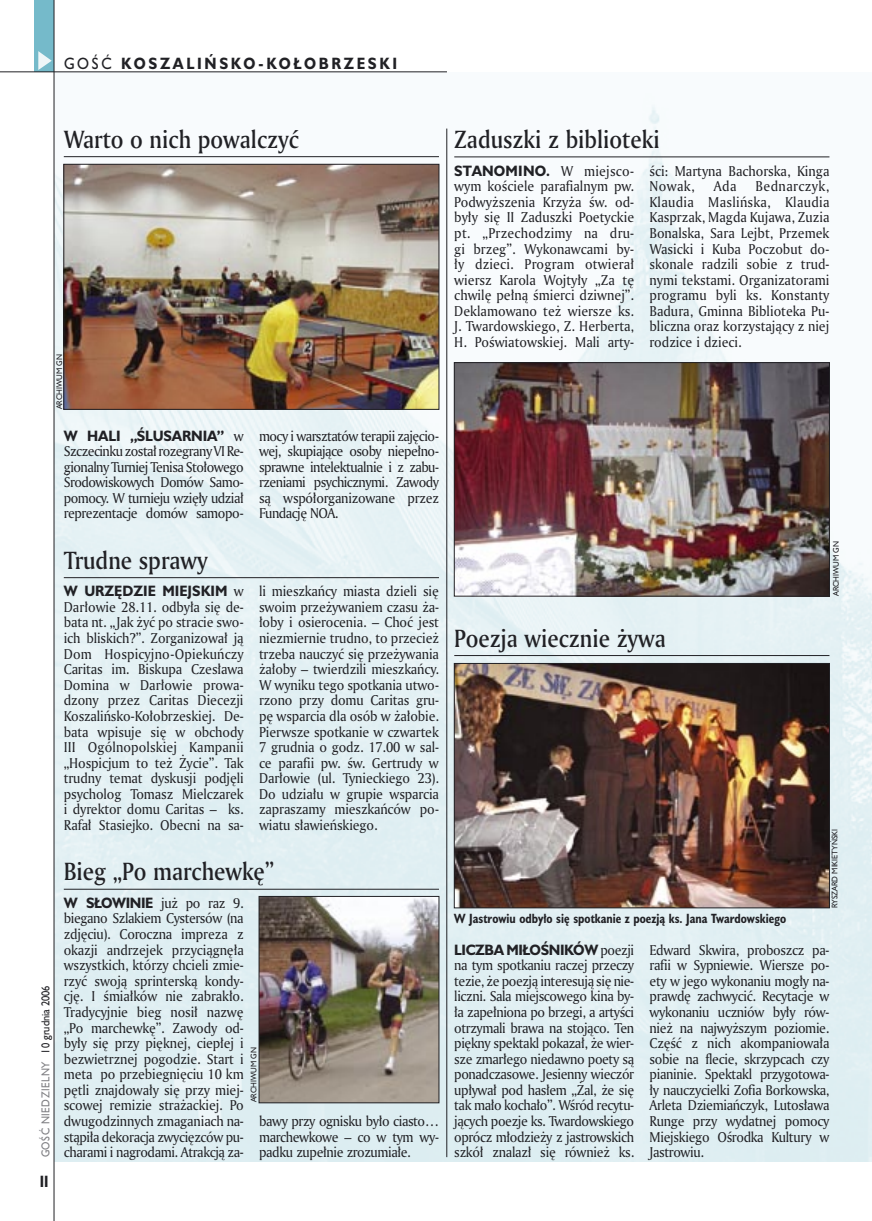
<style>
.page{position:relative;width:872px;height:1221px;background:#fff}
.page>*{position:absolute;margin:0;border:0;box-sizing:border-box;transform-origin:0 0}
._05d_tytyl_Kronika_AmMd_16_pt{font:24px "Amerigo Md PL";color:#212125;scale:.9 1}
._15a_temat_lewo{font:700 15px "Humanst 521 PL";letter-spacing:.2em;color:#212125;scale:.9 1}
._16_pagina_lewa{font:700 15px "Humanst 521 Cn PL";color:#212125;scale:.94 1}
._03_body_bez_akapitu{font:13.8px/15.6px "Amerigo PL";letter-spacing:-.02em;color:#212125;text-align:justify;scale:.94 1}
._03_body_bez_akapitu-2{font:13.8px/15.6px "Amerigo PL";color:#212125;scale:.94 1}
._09_podpis_zdjecia_HuCnB{font:700 12.3px "Humanst 521 Cn PL";color:#212125;scale:.94 1}
._18a_data_lewa_GOSC{font:10.5px "Humanst 521 PL";letter-spacing:.05em;color:#7f7f83;scale:.9 1}
._18_data_lewa{font:10.5px "Humanst 521 PL";color:#212125;scale:.9 1}
._09a_autor_zdjecia_Hu_5_pt{font:7.5px "Humanst 521 PL";color:#212125;scale:.94 1}
.s1{font-weight:400}
.s2{font-family:"Humanst 521 PL";font-weight:700}
</style>
<div class="page">
<img style="left:55px;top:105px;width:817px;height:1056px">
<div style="left:35px;top:0;width:19px;height:72px;background:#75baca"></div>
<svg style="left:38px;top:51px;width:14px;height:19px"></svg>
<hr style="left:54px;top:0;width:1px;height:1220px;background:#212125">
<hr style="left:0;top:72px;width:447px;height:1px;background:#212125">
<hr style="left:446px;top:129px;width:1px;height:1027px;background:#212125">
<hr style="left:64px;top:156px;width:375px;height:1px;background:#212125">
<img style="left:66px;top:166px;width:371px;height:241px">
<div style="left:64px;top:164px;width:375px;height:245px;border:1px solid #212125"></div>
<hr style="left:454px;top:655px;width:375px;height:1px;background:#212125">
<img style="left:456px;top:665px;width:371px;height:241px">
<div style="left:454px;top:663px;width:375px;height:245px;border:1px solid #212125"></div>
<hr style="left:64px;top:888px;width:375px;height:1px;background:#212125">
<img style="left:261px;top:898px;width:176px;height:202px">
<div style="left:259px;top:896px;width:180px;height:206px;border:1px solid #212125"></div>
<hr style="left:64px;top:577px;width:375px;height:1px;background:#212125">
<hr style="left:454px;top:156px;width:375px;height:1px;background:#212125">
<img style="left:456px;top:364px;width:371px;height:230px">
<div style="left:454px;top:362px;width:375px;height:234px;border:1px solid #212125"></div>
<p class="_15a_temat_lewo" style="left:64px;top:53px;width:372px"><span class="s1">GOŚĆ</span> KOSZALIŃSKO-KOŁOBRZESKI</p>
<p class="_05d_tytyl_Kronika_AmMd_16_pt" style="left:64px;top:123px;width:263px">Warto o nich powalczyć</p>
<p class="_09a_autor_zdjecia_Hu_5_pt" style="left:54px;top:409px;width:60px;rotate:-90deg">ARCHIWUM GN</p>
<p class="_03_body_bez_akapitu" style="left:64px;top:427px;width:193px"><span class="s2">W HALI „ŚLUSARNIA”</span> w Szczecinku został rozegrany VI Re&shy;gionalny Turniej Tenisa Stołowego Środowiskowych Domów Samo&shy;pomocy. W turnieju wzięły udział reprezentacje domów samopo-</p>
<p class="_03_body_bez_akapitu" style="left:259px;top:427px;width:193px">mocy i warsztatów terapii zajęcio&shy;wej, skupiające osoby niepełno&shy;sprawne intelektualnie i z zabu&shy;rzeniami psychicznymi. Zawody są współorganizowane przez Fundację NOA.</p>
<p class="_18_data_lewa" style="left:38px;top:1053px;width:77px;rotate:-90deg">10 grudnia 2006</p>
<p class="_18a_data_lewa_GOSC" style="left:38px;top:1157px;width:108px;rotate:-90deg">GOŚĆ NIEDZIELNY</p>
<p class="_16_pagina_lewa" style="left:40px;top:1170px;width:11px">II</p>
<p class="_05d_tytyl_Kronika_AmMd_16_pt" style="left:64px;top:544px;width:161px">Trudne sprawy</p>
<p class="_03_body_bez_akapitu" style="left:64px;top:583px;width:193px"><span class="s2">W URZĘDZIE MIEJSKIM</span> w Darłowie 28.11. odbyła się de&shy;bata nt. „Jak żyć po stracie swo&shy;ich bliskich?”. Zorganizował ją Dom Hospicyjno-Opiekuńczy Caritas im. Biskupa Czesława Domina w Darłowie prowa&shy;dzony przez Caritas Diecezji Koszalińsko-Kołobrzeskiej. De&shy;bata wpisuje się w obchody III Ogólnopolskiej Kampanii „Hospicjum to też Życie”. Tak trudny temat dyskusji podjęli psycholog Tomasz Mielczarek i dyrektor domu Caritas – ks.<br>Rafał Stasiejko. Obecni na sa-</p>
<p class="_03_body_bez_akapitu" style="left:259px;top:583px;width:193px">li mieszkańcy miasta dzieli się swoim przeżywaniem czasu ża&shy;łoby i osierocenia. – Choć jest niezmiernie trudno, to przecież trzeba nauczyć się przeżywania żałoby – twierdzili mieszkańcy.<br>W wyniku tego spotkania utwo&shy;rzono przy domu Caritas gru&shy;pę wsparcia dla osób w żałobie.<br>Pierwsze spotkanie w czwartek 7 grudnia o godz. 17.00 w sal&shy;ce parafii pw. św. Gertrudy w Darłowie (ul. Tynieckiego 23).<br>Do udziału w grupie wsparcia zapraszamy mieszkańców po&shy;wiatu sławieńskiego.</p>
<p class="_05d_tytyl_Kronika_AmMd_16_pt" style="left:64px;top:855px;width:235px">Bieg „Po marchewkę”</p>
<p class="_03_body_bez_akapitu" style="left:64px;top:894px;width:193px"><span class="s2">W SŁOWINIE</span> już po raz 9. biegano Szlakiem Cystersów (na zdjęciu). Coroczna impreza z okazji andrzejek przyciągnęła wszystkich, którzy chcieli zmie&shy;rzyć swoją sprinterską kondy&shy;cję. I śmiałków nie zabrakło.<br>Tradycyjnie bieg nosił nazwę „Po marchewkę”. Zawody od&shy;były się przy pięknej, ciepłej i bezwietrznej pogodzie. Start i meta po przebiegnięciu 10 km pętli znajdowały się przy miej&shy;scowej remizie strażackiej. Po dwugodzinnych zmaganiach na&shy;stąpiła dekoracja zwycięzców pu&shy;charami i nagrodami. Atrakcją za-</p>
<p class="_09a_autor_zdjecia_Hu_5_pt" style="left:249px;top:1102px;width:60px;rotate:-90deg">ARCHIWUM GN</p>
<p class="_03_body_bez_akapitu" style="left:259px;top:1112px;width:193px">bawy przy ognisku było ciasto… marchewkowe – co w tym wy&shy;padku zupełnie zrozumiałe.</p>
<p class="_05d_tytyl_Kronika_AmMd_16_pt" style="left:454px;top:123px;width:230px">Zaduszki z biblioteki</p>
<p class="_03_body_bez_akapitu" style="left:454px;top:162px;width:193px"><span class="s2">STANOMINO.</span> W miejsco&shy;wym kościele parafialnym pw.<br>Podwyższenia Krzyża św. od&shy;były się II Zaduszki Poetyckie pt. „Przechodzimy na dru&shy;gi brzeg”. Wykonawcami by&shy;ły dzieci. Program otwierał wiersz Karola Wojtyły „Za tę chwilę pełną śmierci dziwnej”.<br>Deklamowano też wiersze ks.<br>J. Twardowskiego, Z. Herberta, H. Poświatowskiej. Mali arty-</p>
<p class="_03_body_bez_akapitu-2" style="left:649px;top:162px;width:193px">ści: Martyna Bachorska, Kinga<br>Nowak,</p>
<p class="_03_body_bez_akapitu" style="left:649px;top:178px;width:193px;text-indent:106px">Bednarczyk, Klaudia Maslińska, Klaudia Kasprzak, Magda Kujawa, Zuzia Bonalska, Sara Lejbt, Przemek Wasicki i Kuba Poczobut do&shy;skonale radzili sobie z trud&shy;nymi tekstami. Organizatorami programu byli ks. Konstanty Badura, Gminna Biblioteka Pu&shy;bliczna oraz korzystający z niej rodzice i dzieci.</p>
<p class="_03_body_bez_akapitu" style="left:714px;top:178px;width:26px">Ada</p>
<p class="_05d_tytyl_Kronika_AmMd_16_pt" style="left:454px;top:622px;width:237px">Poezja wiecznie żywa</p>
<p class="_09a_autor_zdjecia_Hu_5_pt" style="left:831px;top:596px;width:60px;rotate:-90deg">ARCHIWUM GN</p>
<p class="_09_podpis_zdjecia_HuCnB" style="left:454px;top:910px;width:355px">W Jastrowiu odbyło się spotkanie z poezją ks. Jana Twardowskiego</p>
<p class="_09a_autor_zdjecia_Hu_5_pt" style="left:829px;top:907px;width:85px;rotate:-90deg">RYSZARD MIKIETYŃSKI</p>
<p class="_03_body_bez_akapitu" style="left:454px;top:941px;width:193px"><span class="s2">LICZBA MIŁOŚNIKÓW</span> poezji na tym spotkaniu raczej przeczy tezie, że poezją interesują się nie&shy;liczni. Sala miejscowego kina by&shy;ła zapełniona po brzegi, a artyści otrzymali brawa na stojąco. Ten piękny spektakl pokazał, że wier&shy;sze zmarłego niedawno poety są ponadczasowe. Jesienny wieczór upływał pod hasłem „Żal, że się tak mało kochało”. Wśród recytu&shy;jących poezje ks. Twardowskiego oprócz młodzieży z jastrowskich szkół znalazł się również ks.</p>
<p class="_03_body_bez_akapitu" style="left:649px;top:941px;width:193px">Edward Skwira, proboszcz pa&shy;rafii w Sypniewie. Wiersze po&shy;ety w jego wykonaniu mogły na&shy;prawdę zachwycić. Recytacje w wykonaniu uczniów były rów&shy;nież na najwyższym poziomie.<br>Część z nich akompaniowała sobie na flecie, skrzypcach czy pianinie. Spektakl przygotowa&shy;ły nauczycielki Zofia Borkowska, Arleta Dziemiańczyk, Lutosława Runge przy wydatnej pomocy Miejskiego Ośrodka Kultury w Jastrowiu.</p>
</div>
